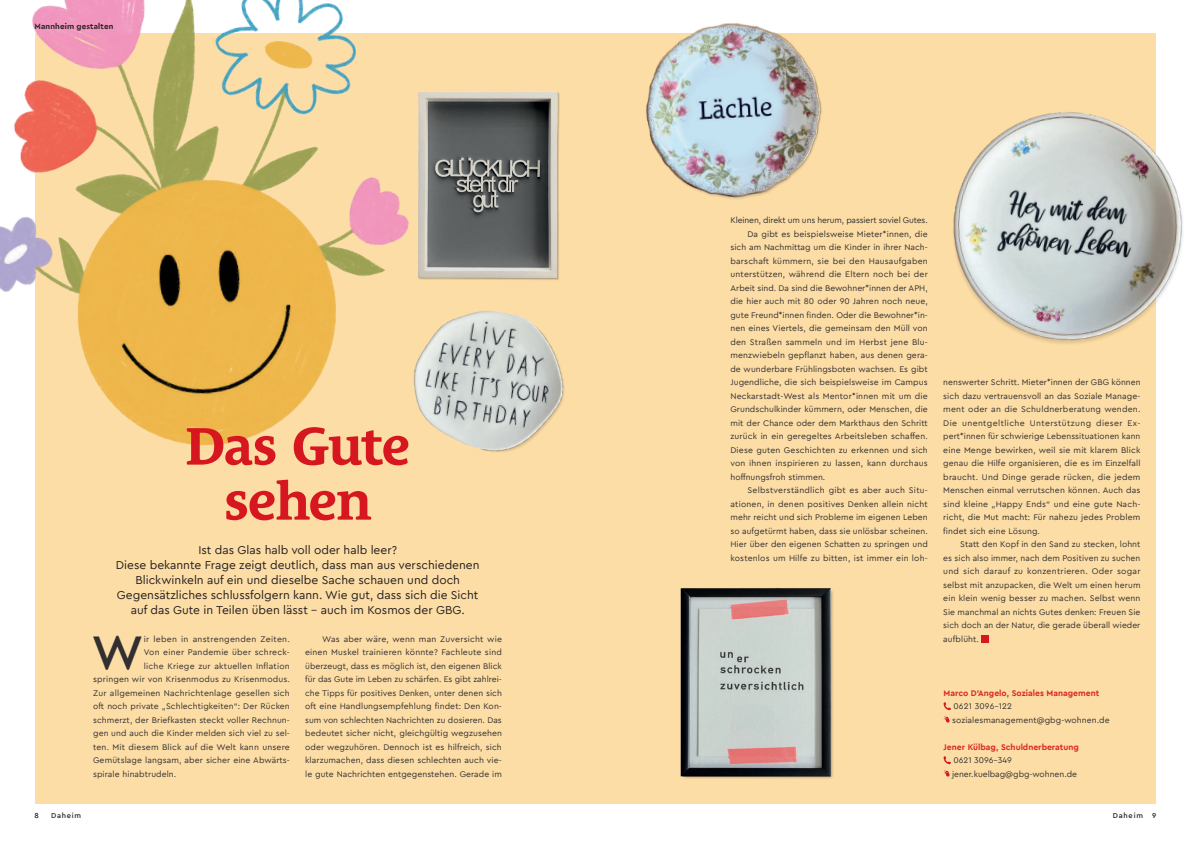
<style>
.page{position:relative;width:1191px;height:842px;background:#fff}
.page>*{position:absolute;margin:0;border:0;box-sizing:border-box;transform-origin:0 0}
.t1{font:700 54px/55px "Le Monde Courrier Std";letter-spacing:-.025em;color:#d7171f;text-align:center}
.t2{font:500 49.5px "Cera Pro";color:#312f30}
.t3{font:12px/15px "Cera Pro";color:#231f20;text-align:center}
.t4{font:8.6px/13.5px "Cera Pro";letter-spacing:.01em;color:#312f30;text-align:justify}
.t5{font:700 8.6px "Cera Pro";color:#d92924}
.t6{font:8.6px "Cera Pro";letter-spacing:-.01em;color:#312f30}
.t7{font:8.6px "Cera Pro";letter-spacing:.03em;color:#312f30}
.t8{font:700 8px "Cera Stencil Pro";letter-spacing:.02em;color:#231f20}
.t9{font:500 7.5px "Cera Pro";letter-spacing:.1em;color:#231f20}
</style>
<div class="page">
<div style="left:35px;top:34px;width:1121px;height:770px;background:#fddda6"></div>
<img style="left:680px;top:588px;width:153px;height:191px">
<div style="left:981px;top:635px;width:8px;height:7px;background:#d7171f"></div>
<img style="left:953px;top:112px;width:230px;height:232px">
<img style="left:0;top:0;width:513px;height:446px">
<img style="left:414px;top:85px;width:146px;height:196px">
<img style="left:626px;top:23px;width:219px;height:176px">
<img style="left:383px;top:282px;width:181px;height:170px">
<svg style="left:943px;top:702px;width:8px;height:8px"></svg>
<svg style="left:943px;top:716px;width:6px;height:6px"></svg>
<svg style="left:943px;top:756px;width:8px;height:8px"></svg>
<svg style="left:943px;top:770px;width:6px;height:6px"></svg>
<p class="t8" style="left:35px;top:22px;width:80px">Mannheim gestalten</p>
<h1 class="t1" style="left:185px;top:423px;width:227px">Das Gute sehen</h1>
<p class="t3" style="left:116px;top:543px;width:365px">Ist das Glas halb voll oder halb leer?<br>Diese bekannte Frage zeigt deutlich, dass man aus verschiedenen Blickwinkeln auf ein und dieselbe Sache schauen und doch Gegensätzliches schlussfolgern kann. Wie gut, dass sich die Sicht auf das Gute in Teilen üben lässt - auch im Kosmos der GBG.</p>
<h2 class="t2" style="left:91px;top:619px;width:54px">W</h2>
<p class="t7" style="left:144px;top:633px;width:147px">ir leben in anstrengenden Zeiten.</p>
<p class="t4" style="left:305px;top:632px;width:198px;text-indent:17px">Was aber wäre, wenn man Zuversicht wie einen Muskel trainieren könnte? Fachleute sind überzeugt, dass es möglich ist, den eigenen Blick für das Gute im Leben zu schärfen. Es gibt zahlrei&shy;che Tipps für positives Denken, unter denen sich oft eine Handlungsempfehlung findet: Den Kon&shy;sum von schlechten Nachrichten zu dosieren. Das bedeutet sicher nicht, gleichgültig wegzusehen oder wegzuhören. Dennoch ist es hilfreich, sich klarzumachen, dass diesen schlechten auch vie&shy;le gute Nachrichten entgegenstehen. Gerade im</p>
<p class="t4" style="left:144px;top:645px;width:147px">Von einer Pandemie über schreck-</p>
<p class="t4" style="left:144px;top:659px;width:147px">liche Kriege zur aktuellen Inflation</p>
<p class="t4" style="left:93px;top:672px;width:198px">springen wir von Krisenmodus zu Krisenmodus.</p>
<p class="t4" style="left:93px;top:686px;width:198px">Zur allgemeinen Nachrichtenlage gesellen sich</p>
<p class="t4" style="left:93px;top:699px;width:198px">oft noch private „Schlechtigkeiten“: Der Rücken</p>
<p class="t4" style="left:93px;top:713px;width:198px">schmerzt, der Briefkasten steckt voller Rechnun-</p>
<p class="t4" style="left:93px;top:726px;width:198px">gen und auch die Kinder melden sich viel zu sel-</p>
<p class="t4" style="left:93px;top:740px;width:198px">ten. Mit diesem Blick auf die Welt kann unsere</p>
<p class="t4" style="left:93px;top:753px;width:198px">Gemütslage langsam, aber sicher eine Abwärts-</p>
<p class="t4" style="left:93px;top:767px;width:85px">spirale hinabtrudeln.</p>
<p class="t9" style="left:35px;top:810px;width:6px">8</p>
<p class="t9" style="left:51px;top:810px;width:32px">Daheim</p>
<p class="t6" style="left:730px;top:214px;width:199px">Kleinen, direkt um uns herum, passiert soviel Gutes.</p>
<p class="t4" style="left:747px;top:227px;width:182px">Da gibt es beispielsweise Mieter*innen, die</p>
<p class="t4" style="left:730px;top:240px;width:199px">sich am Nachmittag um die Kinder in ihrer Nach-</p>
<p class="t4" style="left:730px;top:254px;width:199px">barschaft kümmern, sie bei den Hausaufgaben</p>
<p class="t4" style="left:730px;top:267px;width:199px">unterstützen, während die Eltern noch bei der</p>
<p class="t4" style="left:730px;top:281px;width:199px">Arbeit sind. Da sind die Bewohner*innen der APH,</p>
<p class="t4" style="left:730px;top:294px;width:199px">die hier auch mit 80 oder 90 Jahren noch neue,</p>
<p class="t4" style="left:730px;top:308px;width:199px">gute Freund*innen finden. Oder die Bewohner*in-</p>
<p class="t4" style="left:730px;top:321px;width:199px">nen eines Viertels, die gemeinsam den Müll von</p>
<p class="t4" style="left:730px;top:335px;width:199px">den Straßen sammeln und im Herbst jene Blu-</p>
<p class="t4" style="left:730px;top:348px;width:199px">menzwiebeln gepflanzt haben, aus denen gera-</p>
<p class="t4" style="left:730px;top:362px;width:199px">de wunderbare Frühlingsboten wachsen. Es gibt</p>
<p class="t4" style="left:730px;top:375px;width:199px">Jugendliche, die sich beispielsweise im Campus</p>
<p class="t4" style="left:730px;top:389px;width:199px">Neckarstadt-West als Mentor*innen mit um die</p>
<p class="t4" style="left:730px;top:402px;width:199px">Grundschulkinder kümmern, oder Menschen, die</p>
<p class="t4" style="left:730px;top:416px;width:199px">mit der Chance oder dem Markthaus den Schritt</p>
<p class="t4" style="left:730px;top:429px;width:199px">zurück in ein geregeltes Arbeitsleben schaffen.</p>
<p class="t4" style="left:730px;top:443px;width:199px">Diese guten Geschichten zu erkennen und sich</p>
<p class="t4" style="left:730px;top:456px;width:199px">von ihnen inspirieren zu lassen, kann durchaus</p>
<p class="t4" style="left:730px;top:470px;width:96px">hoffnungsfroh stimmen.</p>
<p class="t4" style="left:747px;top:483px;width:182px">Selbstverständlich gibt es aber auch Situ-</p>
<p class="t4" style="left:730px;top:497px;width:199px">ationen, in denen positives Denken allein nicht</p>
<p class="t4" style="left:730px;top:510px;width:199px">mehr reicht und sich Probleme im eigenen Leben</p>
<p class="t4" style="left:730px;top:524px;width:199px">so aufgetürmt haben, dass sie unlösbar scheinen.</p>
<p class="t4" style="left:730px;top:537px;width:199px">Hier über den eigenen Schatten zu springen und</p>
<p class="t4" style="left:730px;top:551px;width:199px">kostenlos um Hilfe zu bitten, ist immer ein loh-</p>
<p class="t4" style="left:943px;top:375px;width:199px">nenswerter Schritt. Mieter*innen der GBG können sich dazu vertrauensvoll an das Soziale Manage&shy;ment oder an die Schuldnerberatung wenden.<br>Die unentgeltliche Unterstützung dieser Ex&shy;pert*innen für schwierige Lebenssituationen kann eine Menge bewirken, weil sie mit klarem Blick genau die Hilfe organisieren, die es im Einzelfall braucht. Und Dinge gerade rücken, die jedem Menschen einmal verrutschen können. Auch das sind kleine „Happy Ends“ und eine gute Nach&shy;richt, die Mut macht: Für nahezu jedes Problem findet sich eine Lösung.</p>
<p class="t4" style="left:943px;top:537px;width:199px;text-indent:17px">Statt den Kopf in den Sand zu stecken, lohnt es sich also immer, nach dem Positiven zu suchen und sich darauf zu konzentrieren. Oder sogar selbst mit anzupacken, die Welt um einen herum ein klein wenig besser zu machen. Selbst wenn Sie manchmal an nichts Gutes denken: Freuen Sie sich doch an der Natur, die gerade überall wieder aufblüht.</p>
<p class="t5" style="left:943px;top:688px;width:157px">Marco D’Angelo, Soziales Management</p>
<p class="t4" style="left:952px;top:699px;width:159px">0621 3096-122 sozialesmanagement@gbg-wohnen.de</p>
<p class="t5" style="left:943px;top:742px;width:137px">Jener Külbag, Schuldnerberatung</p>
<p class="t4" style="left:952px;top:753px;width:126px">0621 3096-349 jener.kuelbag@gbg-wohnen.de</p>
<p class="t9" style="left:1112px;top:810px;width:45px">Daheim 9</p>
</div>
